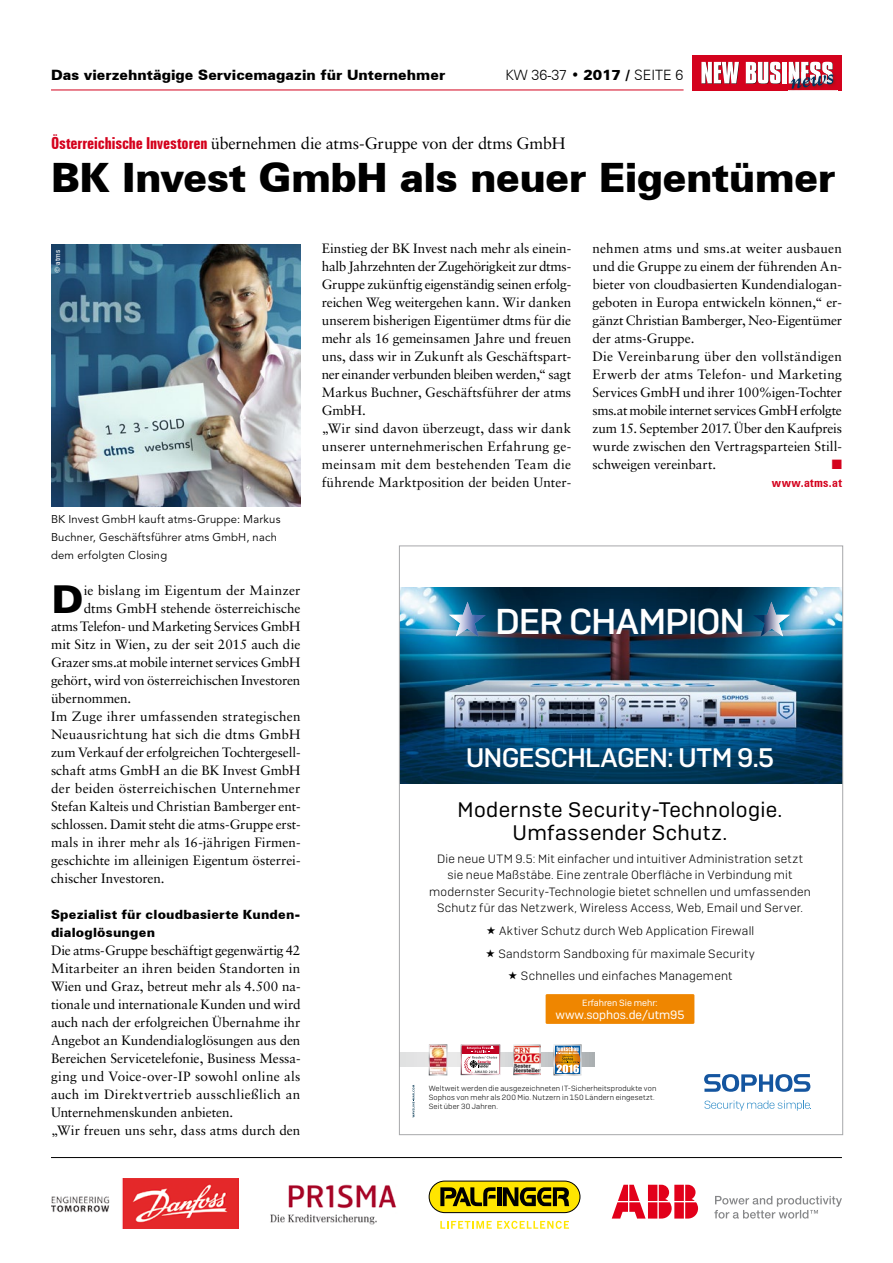
<style>
.page{position:relative;width:893px;height:1263px;background:#fff}
.page>*{position:absolute;margin:0;border:0;box-sizing:border-box;transform-origin:0 0}
.t1{font:900 40.5px "Zurich BT";letter-spacing:-.02em;color:#000}
.t2{font:900 38.55px "Zurich BT";color:#000}
.t3{font:500 35.85px "Sophos Sans";letter-spacing:-.035em;color:#fff}
.t4{font:500 26.85px "Sophos Sans";letter-spacing:-.03em;color:#fff}
.t5{font:21px/22.6px "Sophos Sans";letter-spacing:.015em;color:#000;text-align:center}
.t6{font:16.5px "Sabon LT Std";letter-spacing:-.015em;color:#000}
.t7{font:900 14.25px "Zurich BT";color:#000}
.t8{font:300 14.25px "Zurich BT";color:#000}
.t9{font:13.5px/18px "Sabon LT Std";color:#000}
.t10{font:13.5px "Sabon LT Std";letter-spacing:-.02em;color:#000}
.t11{font:13.5px "Sabon LT Std";letter-spacing:.02em;color:#000}
.t12{font:13.5px "Zapf Dingbats Std";color:#d4021d}
.t13{font:900 12.75px/18px "Zurich BT";letter-spacing:.015em;color:#000}
.t14{font:300 12px/16.5px "Sophos Sans";letter-spacing:.015em;color:#000;text-align:center}
.t15{font:12px "Sophos Sans";letter-spacing:-.005em;color:#fff}
.t16{font:700 condensed 12px "Zurich BT";letter-spacing:.025em;color:#d4021d}
.t17{font:11.25px/18px "Avenir LT Std";letter-spacing:.015em;color:#000}
.t18{font:9px "Sophos Sans";letter-spacing:-.005em;color:#fff}
.t19{font:300 7.5px/9px "Sophos Sans";letter-spacing:.02em;color:#000}
.t20{font:condensed 7.5px "Zurich BT";color:#fff}
.s1{font-weight:900}
.s2{font-family:"Zurich BT";font-weight:700;font-stretch:extra-condensed;color:#d4021d}
</style>
<div class="page">
<hr style="left:51px;top:90px;width:633px;height:1px;background:#d4021d">
<div style="left:692px;top:55px;width:150px;height:35px;background:#d4021d"></div>
<hr style="left:783px;top:62px;width:4px;height:22px;background:#fff">
<svg style="left:701px;top:62px;width:38px;height:22px"></svg>
<svg style="left:746px;top:62px;width:35px;height:22px"></svg>
<div style="left:782px;top:62px;width:5px;height:21px;background:#fff"></div>
<img style="left:788px;top:72px;width:48px;height:18px">
<svg style="left:789px;top:62px;width:44px;height:27px"></svg>
<hr style="left:51px;top:1157px;width:791px;height:1px;background:#000">
<svg style="left:714px;top:1196px;width:128px;height:22px"></svg>
<svg style="left:612px;top:1185px;width:86px;height:33px"></svg>
<img style="left:270px;top:1184px;width:127px;height:41px">
<svg style="left:429px;top:1180px;width:151px;height:33px"></svg>
<svg style="left:440px;top:1221px;width:129px;height:8px"></svg>
<img style="left:51px;top:1178px;width:187px;height:51px">
<svg style="left:704px;top:1074px;width:106px;height:18px"></svg>
<svg style="left:704px;top:1100px;width:107px;height:11px"></svg>
<div style="left:546px;top:994px;width:148px;height:30px;background:#ef8600"></div>
<svg style="left:412px;top:1085px;width:2px;height:32px"></svg>
<svg style="left:401px;top:1053px;width:194px;height:14px"></svg>
<img style="left:515px;top:1047px;width:23px;height:26px">
<div style="left:513px;top:1045px;width:27px;height:30px;border:1px solid #fff"></div>
<div style="left:461px;top:1045px;width:39px;height:29px;background:#fff"></div>
<div style="left:461px;top:1045px;width:39px;height:9px;background:#c10222"></div>
<svg style="left:464px;top:1047px;width:33px;height:26px"></svg>
<div style="left:461px;top:1045px;width:39px;height:30px;border:1px solid #fff"></div>
<svg style="left:556px;top:1046px;width:23px;height:27px"></svg>
<div style="left:554px;top:1044px;width:27px;height:31px;border:1px solid #fff"></div>
<img style="left:431px;top:1046px;width:14px;height:27px">
<div style="left:429px;top:1044px;width:18px;height:31px;border:1px solid #fff"></div>
<img style="left:401px;top:588px;width:440px;height:195px">
<svg style="left:753px;top:602px;width:37px;height:35px"></svg>
<svg style="left:449px;top:602px;width:37px;height:35px"></svg>
<img style="left:51px;top:244px;width:249px;height:262px">
<p class="t7" style="left:51px;top:66px;width:396px">Das vierzehntägige Servicemagazin für Unternehmer</p>
<p class="t8" style="left:506px;top:66px;width:179px">KW 36-37 • <span class="s1">2017 /</span> SEITE 6</p>
<p class="t6" style="left:51px;top:133px;width:516px"><span class="s2">Österreichische Investoren</span> übernehmen die atms-Gruppe von der dtms GmbH</p>
<h1 class="t1" style="left:51px;top:153px;width:786px">BK Invest GmbH als neuer Eigentümer</h1>
<p class="t20" style="left:53px;top:273px;width:24px;rotate:-90deg">© atms</p>
<p class="t17" style="left:51px;top:511px;width:231px">BK Invest GmbH kauft atms-Gruppe: Markus<br>Buchner, Geschäftsführer atms GmbH, nach dem erfolgten Closing</p>
<h2 class="t2" style="left:52px;top:576px;width:33px">D</h2>
<p class="t11" style="left:84px;top:582px;width:218px">ie bislang im Eigentum der Mainzer</p>
<p class="t9" style="left:84px;top:599px;width:218px">dtms GmbH stehende österreichische</p>
<p class="t10" style="left:51px;top:618px;width:251px">atms Telefon- und Marketing Services GmbH</p>
<p class="t9" style="left:51px;top:635px;width:251px">mit Sitz in Wien, zu der seit 2015 auch die</p>
<p class="t10" style="left:51px;top:654px;width:251px">Grazer sms.at mobile internet services GmbH</p>
<p class="t9" style="left:51px;top:671px;width:251px">gehört, wird von österreichischen Investoren</p>
<p class="t9" style="left:51px;top:689px;width:82px">übernommen.</p>
<p class="t11" style="left:51px;top:708px;width:251px">Im Zuge ihrer umfassenden strategischen</p>
<p class="t9" style="left:51px;top:725px;width:251px">Neuausrichtung hat sich die dtms GmbH</p>
<p class="t10" style="left:51px;top:744px;width:251px">zum Verkauf der erfolgreichen Tochtergesell-</p>
<p class="t9" style="left:51px;top:761px;width:251px">schaft atms GmbH an die BK Invest GmbH</p>
<p class="t11" style="left:51px;top:780px;width:251px">der beiden österreichischen Unternehmer</p>
<p class="t9" style="left:51px;top:797px;width:251px">Stefan Kalteis und Christian Bamberger ent-</p>
<p class="t9" style="left:51px;top:815px;width:251px">schlossen. Damit steht die atms-Gruppe erst-</p>
<p class="t9" style="left:51px;top:833px;width:251px">mals in ihrer mehr als 16-jährigen Firmen-</p>
<p class="t9" style="left:51px;top:851px;width:251px">geschichte im alleinigen Eigentum österrei-</p>
<p class="t9" style="left:51px;top:869px;width:115px">chischer Investoren.</p>
<p class="t13" style="left:51px;top:906px;width:251px">Spezialist für cloudbasierte Kunden&shy;dialoglösungen</p>
<p class="t9" style="left:51px;top:941px;width:251px">Die atms-Gruppe beschäftigt gegenwärtig 42<br>Mitarbeiter an ihren beiden Standorten in Wien und Graz, betreut mehr als 4.500 na&shy;tionale und internationale Kunden und wird auch nach der erfolgreichen Übernahme ihr Angebot an Kundendialoglösungen aus den Bereichen Servicetelefonie, Business Messa&shy;ging und Voice-over-IP sowohl online als auch im Direktvertrieb ausschließlich an Unternehmenskunden anbieten.<br>„Wir freuen uns sehr, dass atms durch den</p>
<p class="t9" style="left:322px;top:239px;width:251px">Einstieg der BK Invest nach mehr als einein&shy;halb Jahrzehnten der Zugehörigkeit zur dtms-Gruppe zukünftig eigenständig seinen erfolg&shy;reichen Weg weitergehen kann. Wir danken unserem bisherigen Eigentümer dtms für die mehr als 16 gemeinsamen Jahre und freuen uns, dass wir in Zukunft als Geschäftspart&shy;ner einander verbunden bleiben werden,“ sagt Markus Buchner, Geschäftsführer der atms GmbH.<br>„Wir sind davon überzeugt, dass wir dank unserer unternehmerischen Erfahrung ge&shy;meinsam mit dem bestehenden Team die führende Marktposition der beiden Unter-</p>
<p class="t9" style="left:592px;top:239px;width:251px">nehmen atms und sms.at weiter ausbauen und die Gruppe zu einem der führenden An&shy;bieter von cloudbasierten Kundendialogan&shy;geboten in Europa entwickeln können,“ er&shy;gänzt Christian Bamberger, Neo-Eigentümer der atms-Gruppe.<br>Die Vereinbarung über den vollständigen Erwerb der atms Telefon- und Marketing Services GmbH und ihrer 100%igen-Tochter sms.at mobile internet services GmbH erfolgte zum 15. September 2017. Über den Kaufpreis wurde zwischen den Vertragsparteien Still&shy;schweigen vereinbart.</p>
<p class="t12" style="left:832px;top:458px;width:11px">■</p>
<p class="t16" style="left:772px;top:476px;width:72px">www.atms.at</p>
<h3 class="t3" style="left:495px;top:599px;width:251px">DER CHAMPION</h3>
<h3 class="t4" style="left:466px;top:741px;width:310px">UNGESCHLAGEN: UTM 9.5</h3>
<h3 class="t5" style="left:458px;top:798px;width:326px">Modernste Security-Technologie.<br>Umfassender Schutz.</h3>
<p class="t14" style="left:429px;top:850px;width:383px">Die neue UTM 9.5: Mit einfacher und intuitiver Administration setzt sie neue Maßstäbe. Eine zentrale Oberfläche in Verbindung mit modernster Security-Technologie bietet schnellen und umfassenden Schutz für das Netzwerk, Wireless Access, Web, Email und Server.</p>
<p class="t14" style="left:498px;top:919px;width:258px;line-height:22.6px">Aktiver Schutz durch Web Application Firewall<br>Sandstorm Sandboxing für maximale Security<br>Schnelles und einfaches Management</p>
<p class="t18" style="left:582px;top:997px;width:77px">Erfahren Sie mehr:</p>
<p class="t15" style="left:556px;top:1008px;width:130px">www.sophos.de/utm95</p>
<p class="t19" style="left:429px;top:1083px;width:229px">Weltweit werden die ausgezeichneten IT-Sicherheitsprodukte von<br>Sophos von mehr als 200 Mio. Nutzern in 150 Ländern eingesetzt.<br>Seit über 30 Jahren.</p>
</div>
